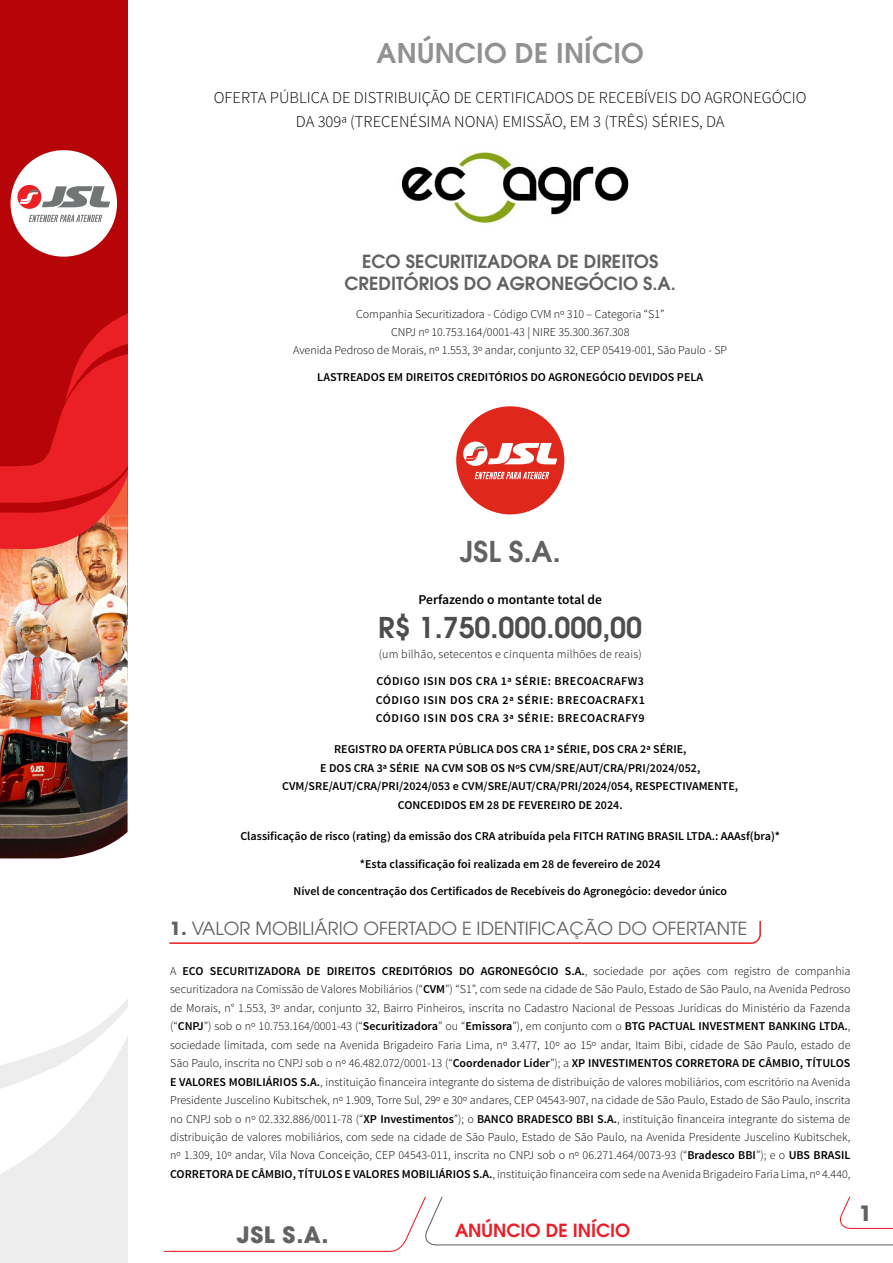
<style>
.page{position:relative;width:893px;height:1263px;background:#fff}
.page>*{position:absolute;margin:0;border:0;box-sizing:border-box;transform-origin:0 0}
.t1{font:600 28.5px "ITC Avant Garde Pro";color:#4d4d4d}
.t2{font:600 28.5px "ITC Avant Garde Pro";color:#626264}
.t3{font:600 27px "ITC Avant Garde Pro";letter-spacing:.01em;color:#919193}
.t4{font:700 22.5px "ITC Avant Garde Pro";color:#626264}
.t5{font:700 21px "ITC Avant Garde Pro";color:#626264}
.t6{font:600 18px/22px "ITC Avant Garde Pro";color:#626264;text-align:center}
.t7{font:18px "ITC Avant Garde Pro";color:#626264}
.t8{font:600 18px "ITC Avant Garde Pro";color:#eb1d27}
.t9{font:300 16.5px/23.5px "Source Sans Pro";color:#000;text-align:center}
.t10{font:600 13.5px "Source Sans Pro";color:#000}
.t11{font:300 12px/18.5px "Source Sans Pro";color:#000;text-align:center}
.t12{font:600 12px/18.5px "Source Sans Pro";color:#000;text-align:center}
.t13{font:600 12px "Source Sans Pro";letter-spacing:.05em;color:#000}
.t14{font:600 12px "Source Sans Pro";letter-spacing:.04em;color:#000}
.s1{font-weight:700}
.s2{font-weight:600}
</style>
<div class="page">
<div style="left:0;top:230px;width:128px;height:1033px;background:#ededed"></div>
<svg style="left:0;top:1084px;width:99px;height:90px"></svg>
<svg style="left:0;top:858px;width:128px;height:226px;background:#fdfcfc"></svg>
<div style="left:0;top:0;width:128px;height:618px;background:#b60408"></div>
<img style="left:0;top:808px;width:128px;height:50px">
<img style="left:0;top:313px;width:128px;height:495px">
<div style="left:11px;top:150px;width:106px;height:107px;background:#fff;border-radius:50%"></div>
<svg style="left:17px;top:185px;width:93px;height:24px"></svg>
<svg style="left:29px;top:215px;width:73px;height:7px"></svg>
<svg style="left:163px;top:1197px;width:730px;height:55px"></svg>
<img style="left:402px;top:152px;width:227px;height:72px">
<div style="left:456px;top:406px;width:108px;height:108px;background:#df271c;border-radius:50%"></div>
<svg style="left:463px;top:442px;width:94px;height:24px"></svg>
<svg style="left:475px;top:472px;width:74px;height:7px"></svg>
<svg style="left:169px;top:921px;width:592px;height:23px"></svg>
<h2 class="t3" style="left:377px;top:35px;width:269px">ANÚNCIO DE INÍCIO</h2>
<h4 class="t9" style="left:214px;top:86px;width:594px">OFERTA PÚBLICA DE DISTRIBUIÇÃO DE CERTIFICADOS DE RECEBÍVEIS DO AGRONEGÓCIO<br>DA 309ª (TRECENÉSIMA NONA) EMISSÃO, EM 3 (TRÊS) SÉRIES, DA</h4>
<h4 class="t6" style="left:345px;top:250px;width:333px">ECO SECURITIZADORA DE DIREITOS<br>CREDITÓRIOS DO AGRONEGÓCIO S.A.</h4>
<p class="t11" style="left:293px;top:304px;width:436px">Companhia Securitizadora - Código CVM nº 310 – Categoria “S1”<br>CNPJ nº 10.753.164/0001-43 | NIRE 35.300.367.308<br>Avenida Pedroso de Morais, nº 1.553, 3º andar, conjunto 32, CEP 05419-001, São Paulo - SP</p>
<p class="t12" style="left:317px;top:368px;width:387px">LASTREADOS EM DIREITOS CREDITÓRIOS DO AGRONEGÓCIO DEVIDOS PELA</p>
<h2 class="t2" style="left:460px;top:533px;width:102px">JSL S.A.</h2>
<h5 class="t10" style="left:418px;top:591px;width:185px">Perfazendo o montante total de</h5>
<h2 class="t1" style="left:378px;top:609px;width:265px">R$ 1.750.000.000,00</h2>
<p class="t11" style="left:379px;top:645px;width:265px">(um bilhão, setecentos e cinquenta milhões de reais)</p>
<p class="t14" style="left:376px;top:674px;width:269px">CÓDIGO ISIN DOS CRA 1ª SÉRIE: BRECOACRAFW3</p>
<p class="t13" style="left:376px;top:692px;width:271px">CÓDIGO ISIN DOS CRA 2ª SÉRIE: BRECOACRAFX1</p>
<p class="t13" style="left:376px;top:711px;width:270px">CÓDIGO ISIN DOS CRA 3ª SÉRIE: BRECOACRAFY9</p>
<p class="t12" style="left:282px;top:740px;width:457px">REGISTRO DA OFERTA PÚBLICA DOS CRA 1ª SÉRIE, DOS CRA 2ª SÉRIE,<br>E DOS CRA 3ª SÉRIE NA CVM SOB OS NºS CVM/SRE/AUT/CRA/PRI/2024/052, CVM/SRE/AUT/CRA/PRI/2024/053 e CVM/SRE/AUT/CRA/PRI/2024/054, RESPECTIVAMENTE, CONCEDIDOS EM 28 DE FEVEREIRO DE 2024.</p>
<p class="t12" style="left:240px;top:827px;width:541px">Classificação de risco (rating) da emissão dos CRA atribuída pela FITCH RATING BRASIL LTDA.: AAAsf(bra)*</p>
<p class="t12" style="left:360px;top:855px;width:302px">*Esta classificação foi realizada em 28 de fevereiro de 2024</p>
<p class="t12" style="left:293px;top:882px;width:435px">Nível de concentração dos Certificados de Recebíveis do Agronegócio: devedor único</p>
<h4 class="t7" style="left:170px;top:917px;width:579px"><span class="s1">1.</span> VALOR MOBILIÁRIO OFERTADO E IDENTIFICAÇÃO DO OFERTANTE</h4>
<p class="t11" style="left:170px;top:962px;width:682px;text-align:justify">A <span class="s2">ECO SECURITIZADORA DE DIREITOS CREDITÓRIOS DO AGRONEGÓCIO S.A.</span>, sociedade por ações com registro de companhia securitizadora na Comissão de Valores Mobiliários (“<span class="s2">CVM</span>”) “S1”, com sede na cidade de São Paulo, Estado de São Paulo, na Avenida Pedroso de Morais, n° 1.553, 3º andar, conjunto 32, Bairro Pinheiros, inscrita no Cadastro Nacional de Pessoas Jurídicas do Ministério da Fazenda (“<span class="s2">CNPJ</span>”) sob o nº 10.753.164/0001-43 (“<span class="s2">Securitizadora</span>” ou “<span class="s2">Emissora</span>”), em conjunto com o <span class="s2">BTG PACTUAL INVESTMENT BANKING LTDA.</span>, sociedade limitada, com sede na Avenida Brigadeiro Faria Lima, nº 3.477, 10º ao 15º andar, Itaim Bibi, cidade de São Paulo, estado de São Paulo, inscrita no CNPJ sob o nº 46.482.072/0001-13 (“<span class="s2">Coordenador Líder</span>”); a <span class="s2">XP INVESTIMENTOS CORRETORA DE CÂMBIO, TÍTULOS E VALORES MOBILIÁRIOS S.A.</span>, instituição financeira integrante do sistema de distribuição de valores mobiliários, com escritório na Avenida Presidente Juscelino Kubitschek, nº 1.909, Torre Sul, 29º e 30º andares, CEP 04543-907, na cidade de São Paulo, Estado de São Paulo, inscrita no CNPJ sob o nº 02.332.886/0011-78 (“<span class="s2">XP Investimentos</span>”); o <span class="s2">BANCO BRADESCO BBI S.A.</span>, instituição financeira integrante do sistema de distribuição de valores mobiliários, com sede na cidade de São Paulo, Estado de São Paulo, na Avenida Presidente Juscelino Kubitschek, nº 1.309, 10º andar, Vila Nova Conceição, CEP 04543-011, inscrita no CNPJ sob o nº 06.271.464/0073-93 (“<span class="s2">Bradesco BBI</span>”); e o <span class="s2">UBS BRASIL CORRETORA DE CÂMBIO, TÍTULOS E VALORES MOBILIÁRIOS S.A.</span>, instituição financeira com sede na Avenida Brigadeiro Faria Lima, nº 4.440,</p>
<h3 class="t4" style="left:237px;top:1219px;width:93px">JSL S.A.</h3>
<h3 class="t8" style="left:455px;top:1218px;width:177px">ANÚNCIO DE INÍCIO</h3>
<h3 class="t5" style="left:859px;top:1199px;width:14px">1</h3>
</div>
